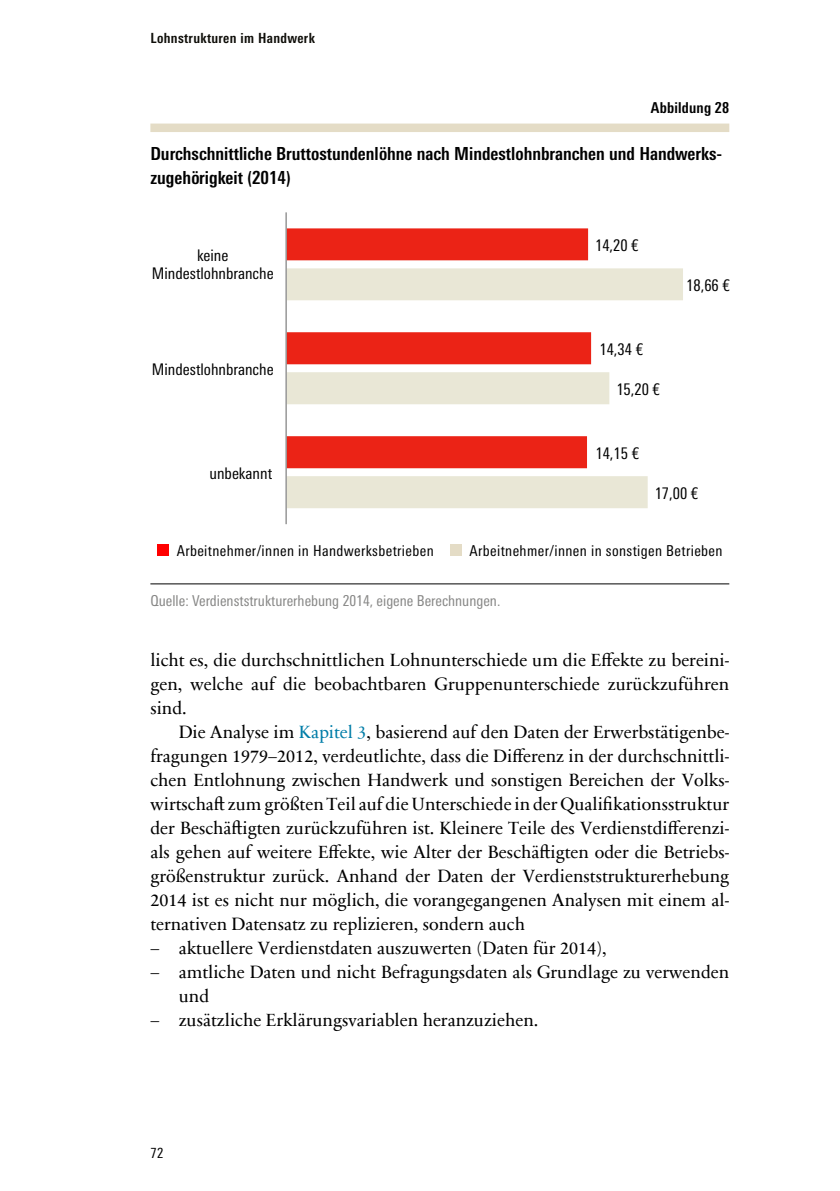
<style>
.page{position:relative;width:840px;height:1191px;background:#fff}
.page>*{position:absolute;margin:0;border:0;box-sizing:border-box;transform-origin:0 0}
.t1{font:18px/24px "Sabon Next Com";color:#000;text-align:justify}
.t2{font:700 condensed 18px/24px "Univers Next Pro";color:#000}
.t3{font:condensed 16px/18px "Univers Next Pro";color:#000;text-align:center}
.t4{font:condensed 15px "Univers Next Pro";letter-spacing:.025em;color:#000}
.t5{font:condensed 15px "Univers Next Pro";color:#878786}
.t6{font:700 condensed 15px "Univers Next Pro";letter-spacing:.015em;color:#000}
.t7{font:700 condensed 14px "Univers Next Pro";letter-spacing:.025em;color:#0f0e09}
.t8{font:condensed 14px "Univers Next Pro";color:#000}
.s1{color:#007da8}
</style>
<div class="page">
<div style="left:287px;top:228px;width:302px;height:33px;background:#eb2316"></div>
<svg style="left:287px;top:268px;width:395px;height:240px"></svg>
<hr style="left:285px;top:212px;width:2px;height:312px;background:#989898">
<div style="left:150px;top:124px;width:579px;height:8px;background:#e4dcc6"></div>
<hr style="left:150px;top:583px;width:579px;height:1px;background:#000">
<div style="left:157px;top:544px;width:11px;height:12px;background:#f00"></div>
<div style="left:449px;top:544px;width:12px;height:12px;background:#e4dcc6"></div>
<p class="t7" style="left:150px;top:30px;width:166px">Lohnstrukturen im Handwerk</p>
<p class="t6" style="left:650px;top:99px;width:80px">Abbildung 28</p>
<p class="t2" style="left:150px;top:141px;width:573px">Durchschnittliche Bruttostundenlöhne nach Mindestlohnbranchen und Handwerks&shy;zugehörigkeit (2014)</p>
<p class="t3" style="left:152px;top:246px;width:123px">keine<br>Mindestlohnbranche</p>
<p class="t3" style="left:152px;top:360px;width:123px">Mindestlohnbranche</p>
<p class="t3" style="left:209px;top:464px;width:64px">unbekannt</p>
<p class="t3" style="left:594px;top:236px;width:45px">14,20 €</p>
<p class="t3" style="left:599px;top:340px;width:45px">14,34 €</p>
<p class="t3" style="left:616px;top:380px;width:45px">15,20 €</p>
<p class="t3" style="left:595px;top:444px;width:45px">14,15 €</p>
<p class="t3" style="left:685px;top:276px;width:45px">18,66 €</p>
<p class="t3" style="left:654px;top:484px;width:45px">17,00 €</p>
<p class="t4" style="left:177px;top:542px;width:258px">Arbeitnehmer/innen in Handwerksbetrieben</p>
<p class="t4" style="left:469px;top:542px;width:254px">Arbeitnehmer/innen in sonstigen Betrieben</p>
<p class="t5" style="left:150px;top:592px;width:351px">Quelle: Verdienststrukturerhebung 2014, eigene Berechnungen.</p>
<p class="t1" style="left:150px;top:647px;width:580px">licht es, die durchschnittlichen Lohnunterschiede um die Effekte zu bereini&shy;gen, welche auf die beobachtbaren Gruppenunterschiede zurückzuführen sind.</p>
<p class="t1" style="left:150px;top:719px;width:580px;text-indent:28px">Die Analyse im <span class="s1">Kapitel 3</span>, basierend auf den Daten der Erwerbstätigenbe&shy;fragungen 1979–2012, verdeutlichte, dass die Differenz in der durchschnittli&shy;chen Entlohnung zwischen Handwerk und sonstigen Bereichen der Volks&shy;wirtschaft zum größten Teil auf die Unterschiede in der Qualifikationsstruktur der Beschäftigten zurückzuführen ist. Kleinere Teile des Verdienstdifferenzi&shy;als gehen auf weitere Effekte, wie Alter der Beschäftigten oder die Betriebs&shy;größenstruktur zurück. Anhand der Daten der Verdienststrukturerhebung 2014 ist es nicht nur möglich, die vorangegangenen Analysen mit einem al&shy;ternativen Datensatz zu replizieren, sondern auch</p>
<p class="t1" style="left:150px;top:935px;width:457px">– aktuellere Verdienstdaten auszuwerten (Daten für 2014),</p>
<p class="t1" style="left:179px;top:959px;width:551px;text-indent:-28px">– amtliche Daten und nicht Befragungsdaten als Grundlage zu verwenden und</p>
<p class="t1" style="left:150px;top:1007px;width:389px">– zusätzliche Erklärungsvariablen heranzuziehen.</p>
<p class="t8" style="left:150px;top:1145px;width:15px">72</p>
</div>
